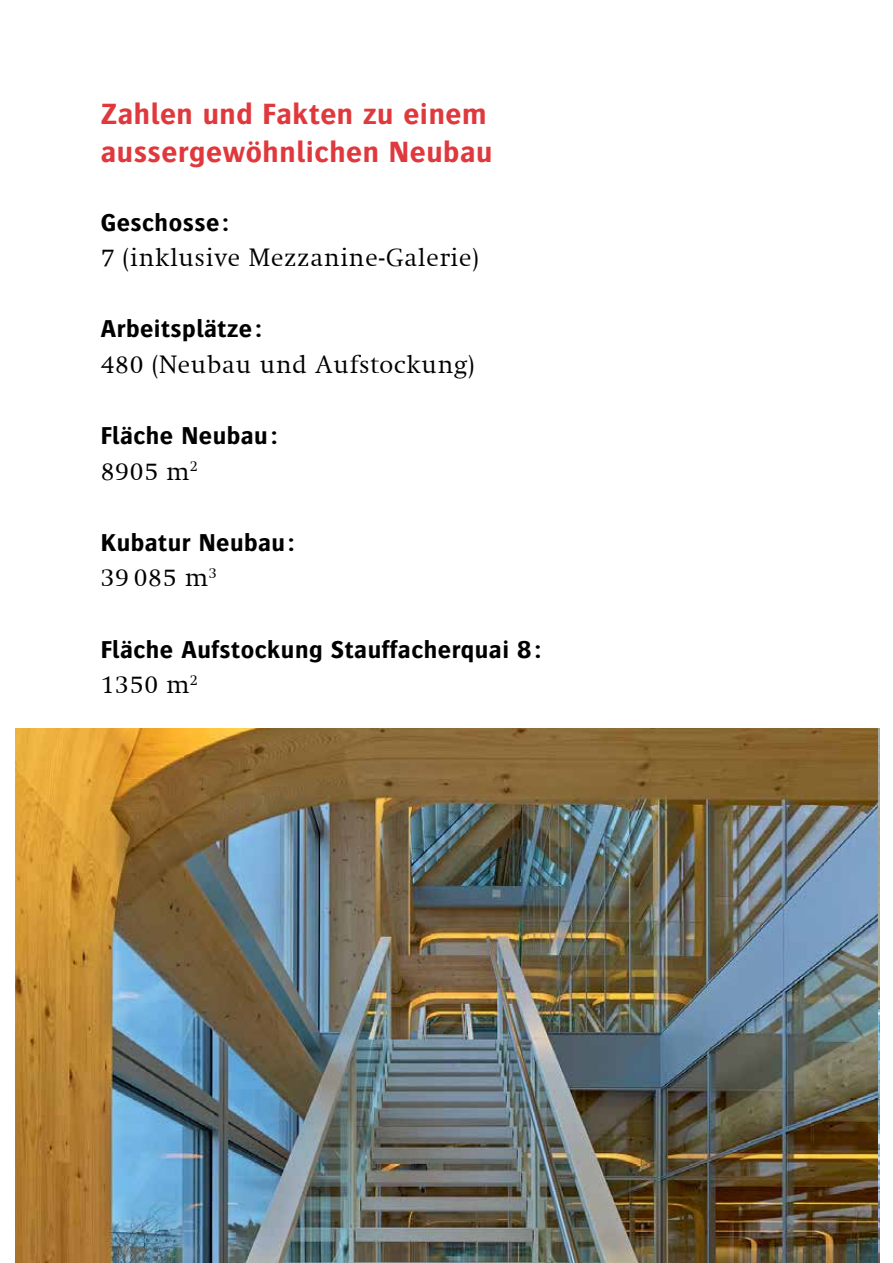
<style>
.page{position:relative;width:893px;height:1263px;background:#fff}
.page>*{position:absolute;margin:0;border:0;box-sizing:border-box;transform-origin:0 0}
.t1{font:700 30.45px/38.1px "Bosis Std";letter-spacing:.02em;color:#e0393d}
.t2{font:700 25.35px "Bosis Std";letter-spacing:.02em;color:#000}
.t3{font:300 25.35px "Swift Com";letter-spacing:.03em;color:#000}
</style>
<div class="page">
<img style="left:16px;top:729px;width:864px;height:534px">
<p class="t1" style="left:101px;top:94px;width:393px">Zahlen und Fakten zu einem aussergewöhnlichen Neubau</p>
<p class="t2" style="left:101px;top:208px;width:130px">Geschosse:</p>
<p class="t3" style="left:101px;top:243px;width:379px">7 (inklusive Mezzanine-Galerie)</p>
<p class="t2" style="left:101px;top:315px;width:163px">Arbeitsplätze:</p>
<p class="t3" style="left:101px;top:350px;width:375px">480 (Neubau und Aufstockung)</p>
<p class="t2" style="left:101px;top:421px;width:179px">Fläche Neubau:</p>
<p class="t3" style="left:101px;top:457px;width:99px">8905 m<sup>2</sup></p>
<p class="t2" style="left:101px;top:528px;width:196px">Kubatur Neubau:</p>
<p class="t3" style="left:101px;top:563px;width:118px">39 085 m<sup>3</sup></p>
<p class="t2" style="left:101px;top:635px;width:442px">Fläche Aufstockung Stauffacherquai 8:</p>
<p class="t3" style="left:101px;top:670px;width:99px">1350 m<sup>2</sup></p>
</div>
